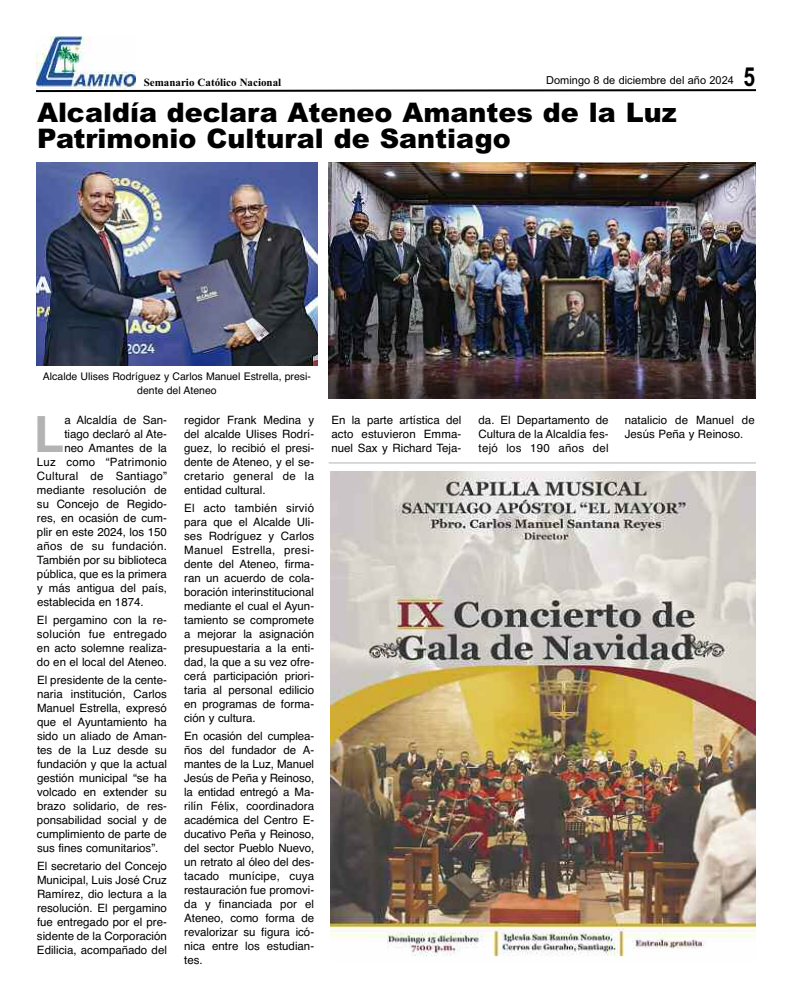
<style>
.page{position:relative;width:792px;height:1008px;background:#fff}
.page>*{position:absolute;margin:0;border:0;box-sizing:border-box;transform-origin:0 0}
.t1{font:700 49.9px "Helvetica";color:#b3b3b3}
.t2{font:900 27px/26px "Arial";color:#000}
.t3{font:700 26.2px "Arial";color:#000;scale:.8 1}
.t4{font:11.5px/14px "Helvetica";color:#000;text-align:justify}
.t5{font:11.5px "Helvetica";letter-spacing:.02em;color:#000}
.t6{font:11px "Arial";color:#000}
.t7{font:700 11px "Times New Roman";color:#000}
.t8{font:10.5px/14px "Helvetica";color:#000;text-align:center}
</style>
<div class="page">
<img style="left:330px;top:472px;width:426px;height:485px">
<svg style="left:36px;top:88px;width:720px;height:5px"></svg>
<img style="left:36px;top:36px;width:99px;height:52px">
<img style="left:36px;top:163px;width:282px;height:203px">
<img style="left:329px;top:163px;width:427px;height:235px">
<hr style="left:329px;top:462px;width:427px;height:1px;background:#b3b3b3">
<p class="t7" style="left:144px;top:76px;width:139px">Semanario Católico Nacional</p>
<p class="t6" style="left:546px;top:74px;width:189px">Domingo 8 de diciembre del año 2024</p>
<h3 class="t3" style="left:744px;top:62px;width:16px">5</h3>
<h2 class="t2" style="left:37px;top:99px;width:641px">Alcaldía declara Ateneo Amantes de la Luz<br>Patrimonio Cultural de Santiago</h2>
<p class="t8" style="left:43px;top:369px;width:270px">Alcalde Ulises Rodríguez y Carlos Manuel Estrella, presi&shy;dente del Ateneo</p>
<h1 class="t1" style="left:34px;top:406px;width:32px">L</h1>
<p class="t4" style="left:64px;top:413px;width:104px">a Alcaldía de San-</p>
<p class="t4" style="left:64px;top:427px;width:104px">tiago declaró al Ate-</p>
<p class="t4" style="left:64px;top:441px;width:104px">neo Amantes de la</p>
<p class="t5" style="left:37px;top:456px;width:132px">Luz como “Patrimonio</p>
<p class="t5" style="left:37px;top:470px;width:131px">Cultural de Santiago”</p>
<p class="t4" style="left:37px;top:483px;width:132px">mediante resolución de</p>
<p class="t4" style="left:37px;top:497px;width:132px">su Concejo de Regido-</p>
<p class="t4" style="left:37px;top:511px;width:132px">res, en ocasión de cum-</p>
<p class="t4" style="left:37px;top:525px;width:132px">plir en este 2024, los 150</p>
<p class="t4" style="left:37px;top:539px;width:132px">años de su fundación.</p>
<p class="t4" style="left:37px;top:553px;width:132px">También por su biblioteca</p>
<p class="t4" style="left:37px;top:567px;width:132px">pública, que es la primera</p>
<p class="t4" style="left:37px;top:581px;width:132px">y más antigua del país,</p>
<p class="t4" style="left:37px;top:595px;width:108px">establecida en 1874.</p>
<p class="t4" style="left:37px;top:613px;width:132px">El pergamino con la re&shy;solución fue entregado en acto solemne realiza&shy;do en el local del Ateneo.</p>
<p class="t4" style="left:37px;top:673px;width:132px">El presidente de la cente&shy;naria institución, Carlos Manuel Estrella, expresó que el Ayuntamiento ha sido un aliado de Aman&shy;tes de la Luz desde su fundación y que la actual gestión municipal “se ha volcado en extender su brazo solidario, de res&shy;ponsabilidad social y de cumplimiento de parte de sus fines comunitarios”.</p>
<p class="t4" style="left:37px;top:859px;width:132px">El secretario del Concejo Municipal, Luis José Cruz Ramírez, dio lectura a la resolución. El pergamino fue entregado por el pre&shy;sidente de la Corporación Edilicia, acompañado del</p>
<p class="t4" style="left:184px;top:413px;width:132px">regidor Frank Medina y del alcalde Ulises Rodrí&shy;guez, lo recibió el presi&shy;dente de Ateneo, y el se&shy;cretario general de la entidad cultural.</p>
<p class="t4" style="left:184px;top:501px;width:132px">El acto también sirvió para que el Alcalde Uli&shy;ses Rodríguez y Carlos Manuel Estrella, presi&shy;dente del Ateneo, firma&shy;ran un acuerdo de cola&shy;boración interinstitucional mediante el cual el Ayun&shy;tamiento se compromete a mejorar la asignación presupuestaria a la enti&shy;dad, la que a su vez ofre&shy;cerá participación priori&shy;taria al personal edilicio en programas de forma&shy;ción y cultura.</p>
<p class="t4" style="left:184px;top:729px;width:132px">En ocasión del cumplea&shy;ños del fundador de A&shy;mantes de la Luz, Manuel Jesús de Peña y Reinoso, la entidad entregó a Ma&shy;rilín Félix, coordinadora académica del Centro E&shy;ducativo Peña y Reinoso, del sector Pueblo Nuevo, un retrato al óleo del des&shy;tacado munícipe, cuya restauración fue promovi&shy;da y financiada por el Ateneo, como forma de revalorizar su figura icó&shy;nica entre los estudian&shy;tes.</p>
<p class="t4" style="left:331px;top:413px;width:132px">En la parte artística del acto estuvieron Emma&shy;nuel Sax y Richard Teja-</p>
<p class="t4" style="left:479px;top:413px;width:132px">da. El Departamento de Cultura de la Alcaldía fes&shy;tejó los 190 años del</p>
<p class="t4" style="left:625px;top:413px;width:132px">natalicio de Manuel de<br>Jesús Peña y Reinoso.</p>
</div>
